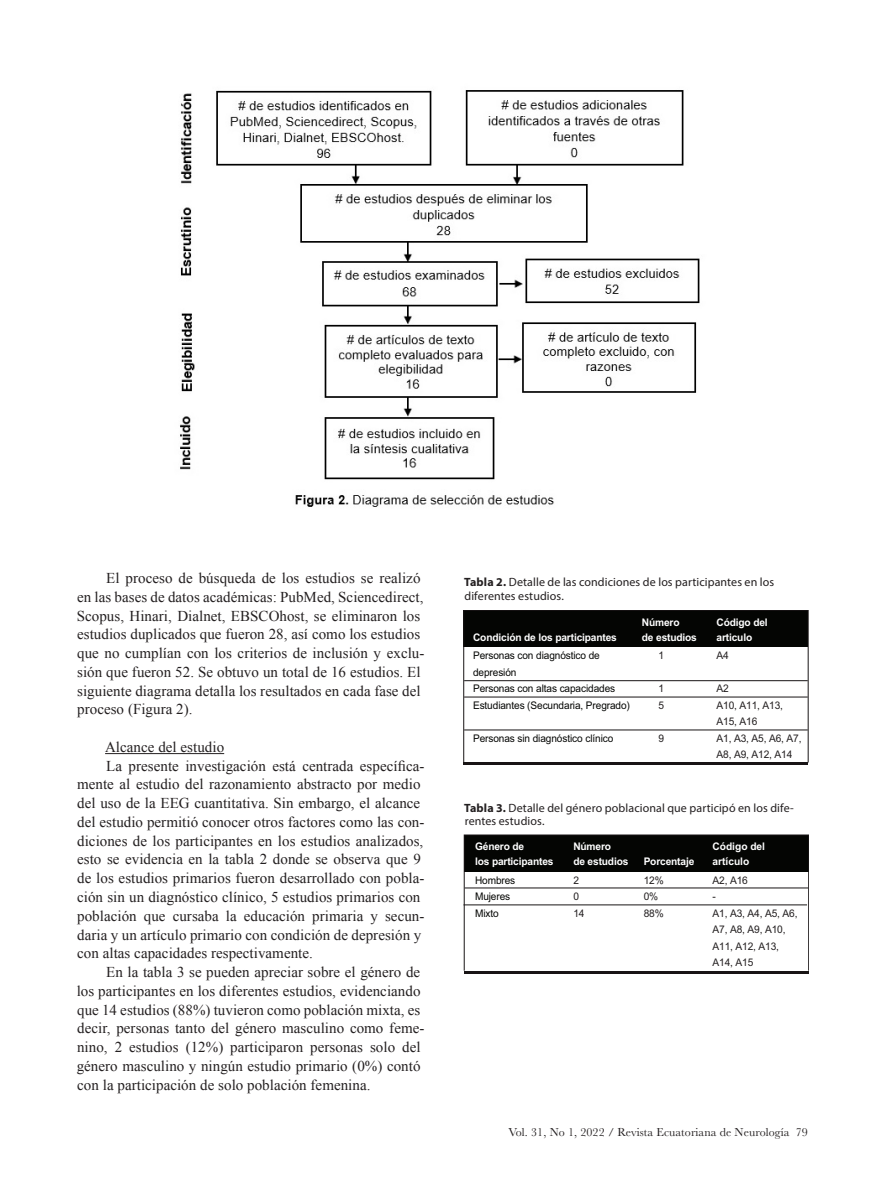
<style>
.page{position:relative;width:893px;height:1178px;background:#fff}
.page>*{position:absolute;margin:0;border:0;box-sizing:border-box;transform-origin:0 0}
.t1{font:15px/18.8px "Times New Roman";letter-spacing:.005em;color:#231f20}
.pie_de_foto{font:12px/13.5px "Myriad Pro";letter-spacing:.01em;color:#231f20}
.t2{font:12px "Baskerville";letter-spacing:.01em;color:#231f20}
.t3{font:10.5px/16.5px "Arial";letter-spacing:-.01em;color:#040503;scale:.96 1}
.t4{font:700 10.5px/15px "Arial";letter-spacing:-.015em;color:#fff}
.t5{font:10.5px/16.5px "Arial";letter-spacing:-.015em;color:#211d1e}
.s1{font-weight:700}
</style>
<div class="page">
<hr style="left:105px;top:753px;width:119px;height:1px;background:#231f20">
<img style="left:180px;top:90px;width:520px;height:417px">
<div style="left:464px;top:610px;width:344px;height:37px;background:#040503"></div>
<div style="left:463px;top:610px;width:345px;height:153px;border:1px solid #181415"></div>
<hr style="left:464px;top:762px;width:344px;height:3px;background:#181415">
<hr style="left:464px;top:697px;width:344px;height:1px;background:#181415">
<hr style="left:464px;top:680px;width:344px;height:1px;background:#181415">
<hr style="left:464px;top:730px;width:344px;height:1px;background:#181415">
<div style="left:464px;top:835px;width:345px;height:36px;background:#040503"></div>
<div style="left:464px;top:835px;width:345px;height:136px;border:1px solid #181415"></div>
<hr style="left:464px;top:971px;width:345px;height:2px;background:#181415">
<hr style="left:463px;top:904px;width:344px;height:1px;background:#181415">
<hr style="left:465px;top:888px;width:343px;height:1px;background:#181415">
<p class="t1" style="left:77px;top:568px;width:349px;text-indent:30px">El proceso de búsqueda de los estudios se realizó en las bases de datos académicas: PubMed, Sciencedirect, Scopus, Hinari, Dialnet, EBSCOhost, se eliminaron los estudios duplicados que fueron 28, así como los estudios que no cumplían con los criterios de inclusión y exclu&shy;sión que fueron 52. Se obtuvo un total de 16 estudios. El siguiente diagrama detalla los resultados en cada fase del proceso (Figura 2).</p>
<p class="t1" style="left:105px;top:737px;width:121px">Alcance del estudio</p>
<p class="t1" style="left:77px;top:756px;width:349px;text-indent:29px">La presente investigación está centrada específica&shy;mente al estudio del razonamiento abstracto por medio del uso de la EEG cuantitativa. Sin embargo, el alcance del estudio permitió conocer otros factores como las con&shy;diciones de los participantes en los estudios analizados, esto se evidencia en la tabla 2 donde se observa que 9 de los estudios primarios fueron desarrollado con pobla&shy;ción sin un diagnóstico clínico, 5 estudios primarios con población que cursaba la educación primaria y secun&shy;daria y un artículo primario con condición de depresión y con altas capacidades respectivamente.</p>
<p class="t1" style="left:77px;top:962px;width:349px;text-indent:30px">En la tabla 3 se pueden apreciar sobre el género de los participantes en los diferentes estudios, evidenciando que 14 estudios (88%) tuvieron como población mixta, es decir, personas tanto del género masculino como feme&shy;nino, 2 estudios (12%) participaron personas solo del género masculino y ningún estudio primario (0%) contó con la participación de solo población femenina.</p>
<p class="pie_de_foto" style="left:464px;top:575px;width:312px"><span class="s1">Tabla 2.</span> Detalle de las condiciones de los participantes en los diferentes estudios.</p>
<p class="t4" style="left:473px;top:630px;width:145px">Condición de los participantes</p>
<p class="t3" style="left:473px;top:647px;width:165px">Personas con diagnóstico de depresión<br>Personas con altas capacidades<br>Estudiantes (Secundaria, Pregrado)</p>
<p class="t3" style="left:473px;top:730px;width:148px">Personas sin diagnóstico clínico</p>
<p class="t4" style="left:642px;top:615px;width:57px">Número<br>de estudios</p>
<p class="t4" style="left:716px;top:615px;width:53px">Código del articulo</p>
<p class="t5" style="left:658px;top:647px;width:7px">1</p>
<p class="t5" style="left:658px;top:680px;width:7px">1<br>5</p>
<p class="t5" style="left:658px;top:730px;width:7px">9</p>
<p class="t5" style="left:716px;top:647px;width:14px">A4</p>
<p class="t5" style="left:716px;top:680px;width:87px">A2<br>A10, A11, A13,<br>A15, A16<br>A1, A3, A5, A6, A7,<br>A8, A9, A12, A14</p>
<p class="pie_de_foto" style="left:464px;top:801px;width:331px"><span class="s1">Tabla 3.</span> Detalle del género poblacional que participó en los dife&shy;rentes estudios.</p>
<p class="t4" style="left:475px;top:839px;width:80px">Género de<br>los participantes</p>
<p class="t4" style="left:573px;top:839px;width:57px">Número<br>de estudios</p>
<p class="t4" style="left:712px;top:839px;width:54px">Código del</p>
<p class="t4" style="left:644px;top:855px;width:52px">Porcentaje</p>
<p class="t4" style="left:712px;top:855px;width:38px">artículo</p>
<p class="t3" style="left:475px;top:872px;width:43px">Hombres<br>Mujeres<br>Mixto</p>
<p class="t5" style="left:573px;top:872px;width:13px">2<br>0<br>14</p>
<p class="t5" style="left:644px;top:872px;width:22px">12%<br>0%<br>88%</p>
<p class="t5" style="left:712px;top:872px;width:87px">A2, A16<br>-<br>A1, A3, A4, A5, A6,<br>A7, A8, A9, A10,<br>A11, A12, A13,<br>A14, A15</p>
<p class="t2" style="left:508px;top:1124px;width:301px">Vol. 31, No 1, 2022 / Revista Ecuatoriana de Neurología 79</p>
</div>
